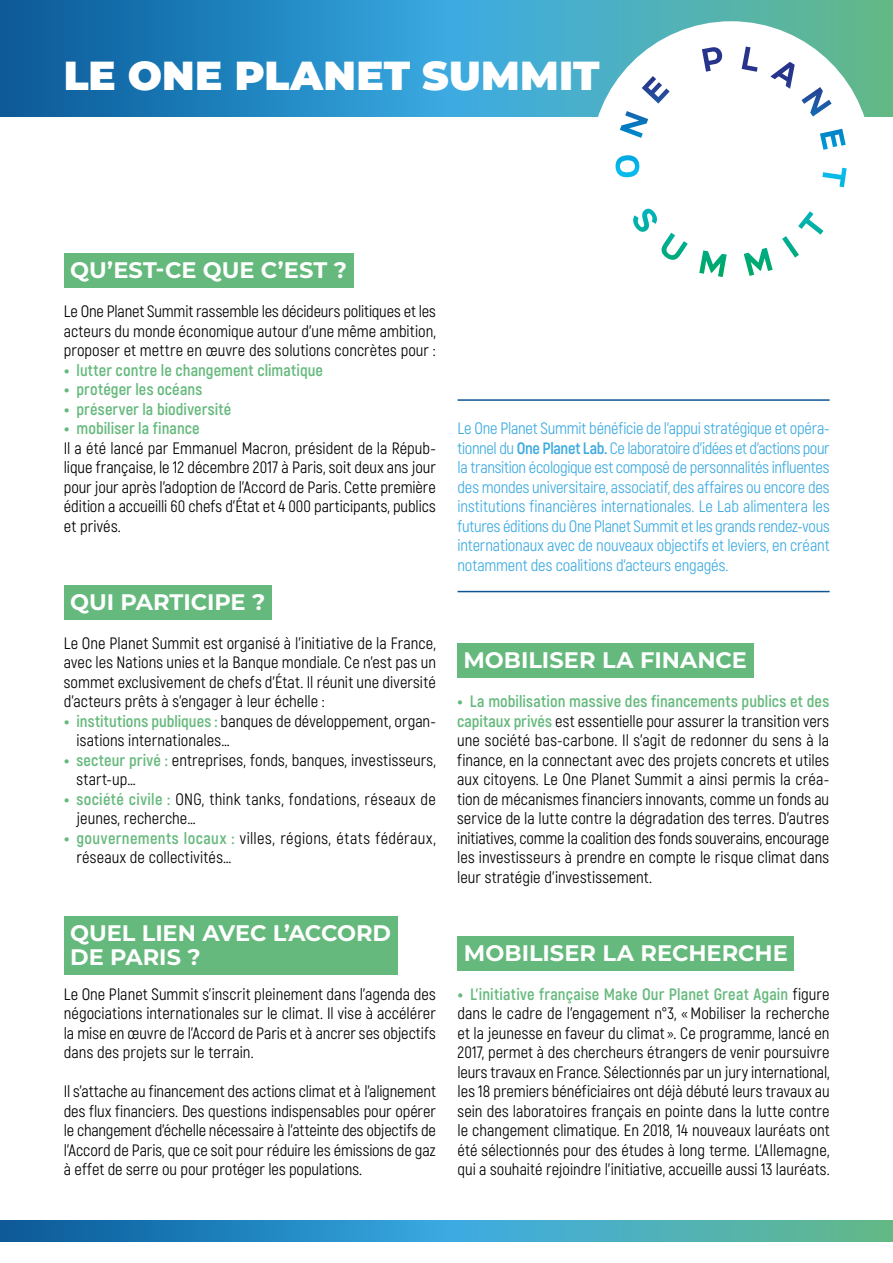
<style>
.page{position:relative;width:893px;height:1263px;background:#fff}
.page>*{position:absolute;margin:0;border:0;box-sizing:border-box;transform-origin:0 0}
.t1{font:900 40.5px "Montserrat";letter-spacing:.005em;color:#fff}
.t2{font:700 22.5px/24px "Montserrat";color:#fff}
.t3{font:16.5px/19.5px "Akrobat";letter-spacing:.005em;color:#000;text-align:justify}
.t4{font:16.5px/19.5px "Akrobat";letter-spacing:-.01em;color:#3daae1;text-align:justify}
.t5{font:700 16.5px "Akrobat";letter-spacing:.005em;color:#65b97c}
.s1{font-family:"Montserrat"}
.s2{font-family:"Montserrat";font-weight:700;color:#65b97c}
.s3{font-weight:700;color:#65b97c}
.s4{font-weight:700}
</style>
<div class="page">
<div style="left:64px;top:254px;width:290px;height:34px;background:#65b97c"></div>
<div style="left:64px;top:917px;width:334px;height:58px;background:#65b97c"></div>
<svg style="left:0;top:1220px;width:893px;height:22px;background:#3898b8"></svg>
<svg style="left:0;top:0;width:893px;height:116px;background:#3192bb"></svg>
<div style="left:591px;top:21px;width:281px;height:281px;background:#fff;border-radius:50%"></div>
<svg style="left:615px;top:155px;width:25px;height:23px"></svg>
<svg style="left:620px;top:111px;width:28px;height:27px"></svg>
<svg style="left:642px;top:76px;width:28px;height:28px"></svg>
<svg style="left:702px;top:47px;width:21px;height:25px"></svg>
<svg style="left:742px;top:47px;width:16px;height:25px"></svg>
<svg style="left:770px;top:62px;width:25px;height:27px"></svg>
<svg style="left:801px;top:87px;width:31px;height:30px"></svg>
<svg style="left:820px;top:129px;width:26px;height:21px"></svg>
<svg style="left:822px;top:168px;width:25px;height:19px"></svg>
<svg style="left:633px;top:209px;width:55px;height:51px"></svg>
<svg style="left:699px;top:250px;width:28px;height:27px"></svg>
<svg style="left:744px;top:248px;width:29px;height:28px"></svg>
<svg style="left:782px;top:211px;width:41px;height:47px"></svg>
<div style="left:64px;top:585px;width:208px;height:35px;background:#65b97c"></div>
<div style="left:457px;top:644px;width:296px;height:34px;background:#65b97c"></div>
<div style="left:458px;top:936px;width:336px;height:35px;background:#65b97c"></div>
<hr style="left:458px;top:591px;width:372px;height:1px;background:#0f5594">
<hr style="left:458px;top:399px;width:372px;height:2px;background:#0f5594">
<h1 class="t1" style="left:64px;top:45px;width:537px">LE ONE PLANET SUMMIT</h1>
<h2 class="t2" style="left:70px;top:257px;width:278px">QU’EST-CE QUE C’EST ?</h2>
<p class="t3" style="left:64px;top:302px;width:374px">Le One Planet Summit rassemble les décideurs politiques et les acteurs du monde économique autour d’une même ambition, proposer et mettre en œuvre des solutions concrètes pour :</p>
<p class="t5" style="left:64px;top:360px;width:261px"><span class="s1">•</span> lutter contre le changement climatique</p>
<p class="t5" style="left:64px;top:379px;width:140px"><span class="s1">•</span> protéger les océans</p>
<p class="t5" style="left:64px;top:399px;width:169px"><span class="s1">•</span> préserver la biodiversité</p>
<p class="t3" style="left:64px;top:419px;width:374px;text-align:left"><span class="s2">•</span> <span class="s3">mobiliser la finance<br></span>Il a été lancé par Emmanuel Macron, président de la Répub&shy;lique française, le 12 décembre 2017 à Paris, soit deux ans jour pour jour après l’adoption de l’Accord de Paris. Cette première édition a accueilli 60 chefs d’État et 4 000 participants, publics et privés.</p>
<h2 class="t2" style="left:70px;top:589px;width:197px">QUI PARTICIPE ?</h2>
<p class="t3" style="left:64px;top:633px;width:374px">Le One Planet Summit est organisé à l’initiative de la France, avec les Nations unies et la Banque mondiale. Ce n’est pas un sommet exclusivement de chefs d’État. Il réunit une diversité d’acteurs prêts à s’engager à leur échelle :</p>
<p class="t3" style="left:77px;top:711px;width:361px;text-indent:-13px"><span class="s2">•</span> <span class="s3">institutions publiques :</span> banques de développement, organ&shy;isations internationales…</p>
<p class="t3" style="left:77px;top:750px;width:361px;text-indent:-13px"><span class="s2">•</span> <span class="s3">secteur privé :</span> entreprises, fonds, banques, investisseurs, start-up…</p>
<p class="t3" style="left:77px;top:789px;width:361px;text-indent:-13px"><span class="s2">•</span> <span class="s3">société civile :</span> ONG, think tanks, fondations, réseaux de jeunes, recherche…</p>
<p class="t3" style="left:77px;top:828px;width:361px;text-indent:-13px"><span class="s2">•</span> <span class="s3">gouvernements locaux :</span> villes, régions, états fédéraux, réseaux de collectivités…</p>
<h2 class="t2" style="left:70px;top:920px;width:323px">QUEL LIEN AVEC L’ACCORD<br>DE PARIS ?</h2>
<p class="t3" style="left:64px;top:984px;width:374px">Le One Planet Summit s’inscrit pleinement dans l’agenda des négociations internationales sur le climat. Il vise à accélérer la mise en œuvre de l’Accord de Paris et à ancrer ses objectifs dans des projets sur le terrain.</p>
<p class="t3" style="left:64px;top:1082px;width:374px">Il s’attache au financement des actions climat et à l’alignement des flux financiers. Des questions indispensables pour opérer le changement d’échelle nécessaire à l’atteinte des objectifs de l’Accord de Paris, que ce soit pour réduire les émissions de gaz à effet de serre ou pour protéger les populations.</p>
<p class="t4" style="left:458px;top:419px;width:374px">Le One Planet Summit bénéficie de l'appui stratégique et opéra&shy;tionnel du <span class="s4">One Planet Lab.</span> Ce laboratoire d'idées et d'actions pour la transition écologique est composé de personnalités influentes des mondes universitaire, associatif, des affaires ou encore des institutions financières internationales. Le Lab alimentera les futures éditions du One Planet Summit et les grands rendez-vous internationaux avec de nouveaux objectifs et leviers, en créant notamment des coalitions d'acteurs engagés.</p>
<h2 class="t2" style="left:463px;top:647px;width:285px">MOBILISER LA FINANCE</h2>
<p class="t3" style="left:457px;top:692px;width:374px"><span class="s2">•</span> <span class="s3">La mobilisation massive des financements publics et des capitaux privés</span> est essentielle pour assurer la transition vers une société bas-carbone. Il s’agit de redonner du sens à la finance, en la connectant avec des projets concrets et utiles aux citoyens. Le One Planet Summit a ainsi permis la créa&shy;tion de mécanismes financiers innovants, comme un fonds au service de la lutte contre la dégradation des terres. D’autres initiatives, comme la coalition des fonds souverains, encourage les investisseurs à prendre en compte le risque climat dans leur stratégie d’investissement.</p>
<h2 class="t2" style="left:464px;top:940px;width:325px">MOBILISER LA RECHERCHE</h2>
<p class="t3" style="left:458px;top:984px;width:374px"><span class="s2">•</span> <span class="s3">L’initiative française Make Our Planet Great Again</span> figure dans le cadre de l’engagement n°3, «Mobiliser la recherche et la jeunesse en faveur du climat ». Ce programme, lancé en 2017, permet à des chercheurs étrangers de venir poursuivre leurs travaux en France. Sélectionnés par un jury international, les 18 premiers bénéficiaires ont déjà débuté leurs travaux au sein des laboratoires français en pointe dans la lutte contre le changement climatique. En 2018, 14 nouveaux lauréats ont été sélectionnés pour des études à long terme. L’Allemagne, qui a souhaité rejoindre l’initiative, accueille aussi 13 lauréats.</p>
</div>
